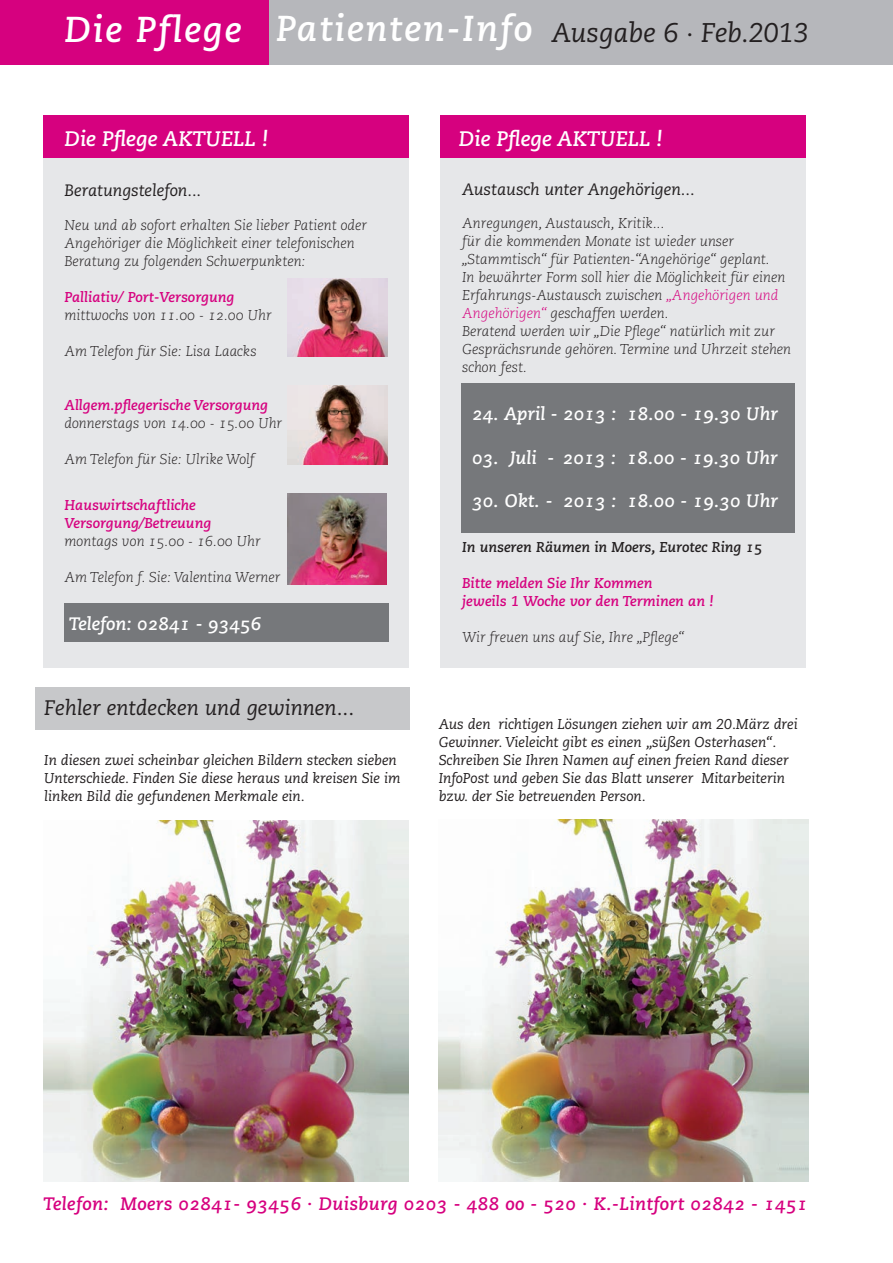
<style>
.page{position:relative;width:893px;height:1263px;background:#fff}
.page>*{position:absolute;margin:0;border:0;box-sizing:border-box;transform-origin:0 0}
.t1{font:italic 700 36px "Caecilia";letter-spacing:.05em;color:#fff}
.t2{font:italic 27px "Caecilia";color:#231f20}
.t3{font:italic 700 21px "Caecilia";color:#fff}
.t4{font:italic 21px "Caecilia";color:#231f20}
.t5{font:18px "Caecilia Bold Italic Os F";color:#fff}
.t6{font:18px "Caecilia Bold Italic Os F";letter-spacing:.02em;color:#d6017f}
.t7{font:italic 16.5px "Caecilia";color:#231f20}
.t8{font:14.25px/18px "Caecilia Light Italic Os F";color:#231f20}
.t9{font:italic 14.25px/18px "Caecilia";color:#231f20}
.t10{font:italic 700 14.25px/18px "Caecilia";color:#d6017f}
.t11{font:14.25px "Caecilia Bold Italic Os F";color:#231f20}
.s1{color:#d6017f}
</style>
<div class="page">
<div style="left:269px;top:0;width:624px;height:64px;background:#b6b7bb"></div>
<div style="left:0;top:0;width:269px;height:64px;background:#d6017f"></div>
<div style="left:36px;top:687px;width:374px;height:43px;background:#c7c8ca"></div>
<div style="left:43px;top:152px;width:366px;height:515px;background:#e6e7e9"></div>
<div style="left:43px;top:115px;width:366px;height:43px;background:#d6017f"></div>
<img style="left:288px;top:278px;width:100px;height:78px">
<div style="left:64px;top:603px;width:325px;height:39px;background:#76787b"></div>
<img style="left:288px;top:386px;width:100px;height:78px">
<img style="left:43px;top:821px;width:366px;height:360px">
<div style="left:440px;top:152px;width:365px;height:516px;background:#e6e7e9"></div>
<div style="left:440px;top:115px;width:365px;height:43px;background:#d6017f"></div>
<img style="left:439px;top:820px;width:370px;height:361px">
<div style="left:462px;top:383px;width:333px;height:150px;background:#76787b"></div>
<img style="left:288px;top:494px;width:98px;height:91px">
<h1 class="t1" style="left:64px;top:14px;width:470px">Die Pflege Patienten-Info</h1>
<h2 class="t2" style="left:551px;top:17px;width:259px">Ausgabe 6 . Feb.2013</h2>
<h3 class="t3" style="left:64px;top:129px;width:205px">Die Pflege AKTUELL !</h3>
<h3 class="t3" style="left:459px;top:129px;width:205px">Die Pflege AKTUELL !</h3>
<p class="t7" style="left:64px;top:181px;width:138px">Beratungstelefon...</p>
<p class="t8" style="left:64px;top:216px;width:304px">Neu und ab sofort erhalten Sie lieber Patient oder<br>Angehöriger die Möglichkeit einer telefonischen<br>Beratung zu folgenden Schwerpunkten:</p>
<p class="t10" style="left:64px;top:289px;width:171px">Palliativ/ Port-Versorgung</p>
<p class="t8" style="left:64px;top:306px;width:209px">mittwochs von 11.00 - 12.00 Uhr</p>
<p class="t8" style="left:64px;top:342px;width:194px">Am Telefon für Sie: Lisa Laacks</p>
<p class="t10" style="left:64px;top:397px;width:205px">Allgem.pflegerische Versorgung</p>
<p class="t8" style="left:64px;top:414px;width:219px">donnerstags von 14.00 - 15.00 Uhr</p>
<p class="t8" style="left:64px;top:450px;width:192px">Am Telefon für Sie: Ulrike Wolf</p>
<p class="t10" style="left:64px;top:497px;width:148px">Hauswirtschaftliche<br>Versorgung/Betreuung</p>
<p class="t8" style="left:64px;top:532px;width:198px">montags von 15.00 - 16.00 Uhr</p>
<p class="t8" style="left:64px;top:568px;width:217px">Am Telefon f. Sie: Valentina Werner</p>
<p class="t5" style="left:69px;top:613px;width:194px">Telefon: 02841 - 93456</p>
<h3 class="t4" style="left:44px;top:695px;width:311px">Fehler entdecken und gewinnen...</h3>
<p class="t9" style="left:44px;top:751px;width:358px">In diesen zwei scheinbar gleichen Bildern stecken sieben<br>Unterschiede. Finden Sie diese heraus und kreisen Sie im linken Bild die gefundenen Merkmale ein.</p>
<p class="t7" style="left:462px;top:180px;width:234px">Austausch unter Angehörigen...</p>
<p class="t8" style="left:462px;top:215px;width:331px">Anregungen, Austausch, Kritik...<br>für die kommenden Monate ist wieder unser „Stammtisch“ für Patienten-“Angehörige“ geplant.<br>In bewährter Form soll hier die Möglichkeit für einen Erfahrungs-Austausch zwischen <span class="s1">„Angehörigen und Angehörigen“</span> geschaffen werden.<br>Beratend werden wir „Die Pflege“ natürlich mit zur Gesprächsrunde gehören. Termine und Uhrzeit stehen schon fest.</p>
<p class="t5" style="left:472px;top:404px;width:307px">24. April - 2013 : 18.00 - 19.30 Uhr</p>
<p class="t5" style="left:472px;top:447px;width:307px">03. Juli - 2013 : 18.00 - 19.30 Uhr</p>
<p class="t5" style="left:472px;top:490px;width:307px">30. Okt. - 2013 : 18.00 - 19.30 Uhr</p>
<p class="t11" style="left:462px;top:539px;width:302px">In unseren Räumen in Moers, Eurotec Ring 15</p>
<p class="t10" style="left:462px;top:576px;width:253px">Bitte melden Sie Ihr Kommen<br>jeweils 1 Woche vor den Terminen an !</p>
<p class="t8" style="left:462px;top:629px;width:223px">Wir freuen uns auf Sie, Ihre „Pflege“</p>
<p class="t9" style="left:439px;top:715px;width:360px">Aus den richtigen Lösungen ziehen wir am 20.März drei Gewinner. Vieleicht gibt es einen „süßen Osterhasen“.<br>Schreiben Sie Ihren Namen auf einen freien Rand dieser InfoPost und geben Sie das Blatt unserer Mitarbeiterin bzw. der Sie betreuenden Person.</p>
<p class="t6" style="left:44px;top:1193px;width:766px">Telefon: Moers 02841- 93456 . Duisburg 0203 - 488 oo - 520 . K.-Lintfort 02842 - 1451</p>
</div>
